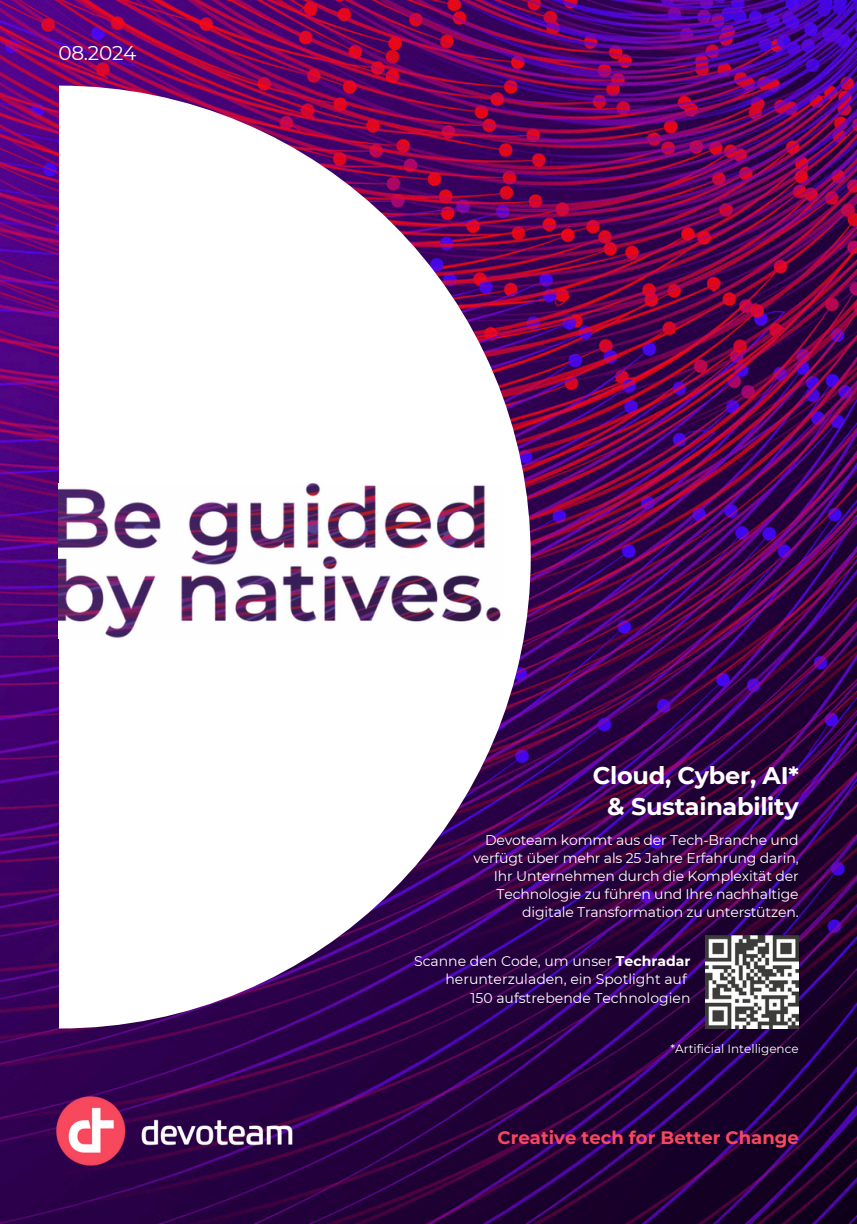
<style>
.page{position:relative;width:857px;height:1224px;background:#fff}
.page>*{position:absolute;margin:0;border:0;box-sizing:border-box;transform-origin:0 0}
.t1{font:700 24px/30.6px "Montserrat";letter-spacing:-.01em;color:#fff;text-align:right}
.t2{font:20px "Montserrat";letter-spacing:-.01em;color:#fff}
.t3{font:700 18px "Montserrat";color:#f8485e}
.t4{font:14px/18px "Montserrat";letter-spacing:-.01em;color:#fff;text-align:right}
.t5{font:12px "Montserrat";color:#fff}
.s1{font-weight:700}
</style>
<div class="page">
<img style="left:0;top:0;width:856px;height:1223px">
<svg style="left:59px;top:86px;width:471px;height:943px"></svg>
<img style="left:58px;top:484px;width:446px;height:154px">
<img style="left:33px;top:1072px;width:283px;height:118px">
<img style="left:705px;top:935px;width:93px;height:93px">
<p class="t2" style="left:58px;top:41px;width:79px">08.2024</p>
<h4 class="t1" style="left:592px;top:760px;width:207px">Cloud, Cyber, AI* &amp; Sustainability</h4>
<p class="t4" style="left:473px;top:831px;width:327px">Devoteam kommt aus der Tech-Branche und verfügt über mehr als 25 Jahre Erfahrung darin, Ihr Unternehmen durch die Komplexität der Technologie zu führen und Ihre nachhaltige digitale Transformation zu unterstützen.</p>
<h4 class="t4" style="left:414px;top:951px;width:278px;line-height:18.6px">Scanne den Code, um unser <span class="s1">Techradar </span>herunterzuladen, ein Spotlight auf<br>150 aufstrebende Technologien</h4>
<p class="t5" style="left:670px;top:1042px;width:130px">*Artificial Intelligence</p>
<h1 class="t3" style="left:497px;top:1127px;width:302px">Creative tech for Better Change</h1>
</div>
